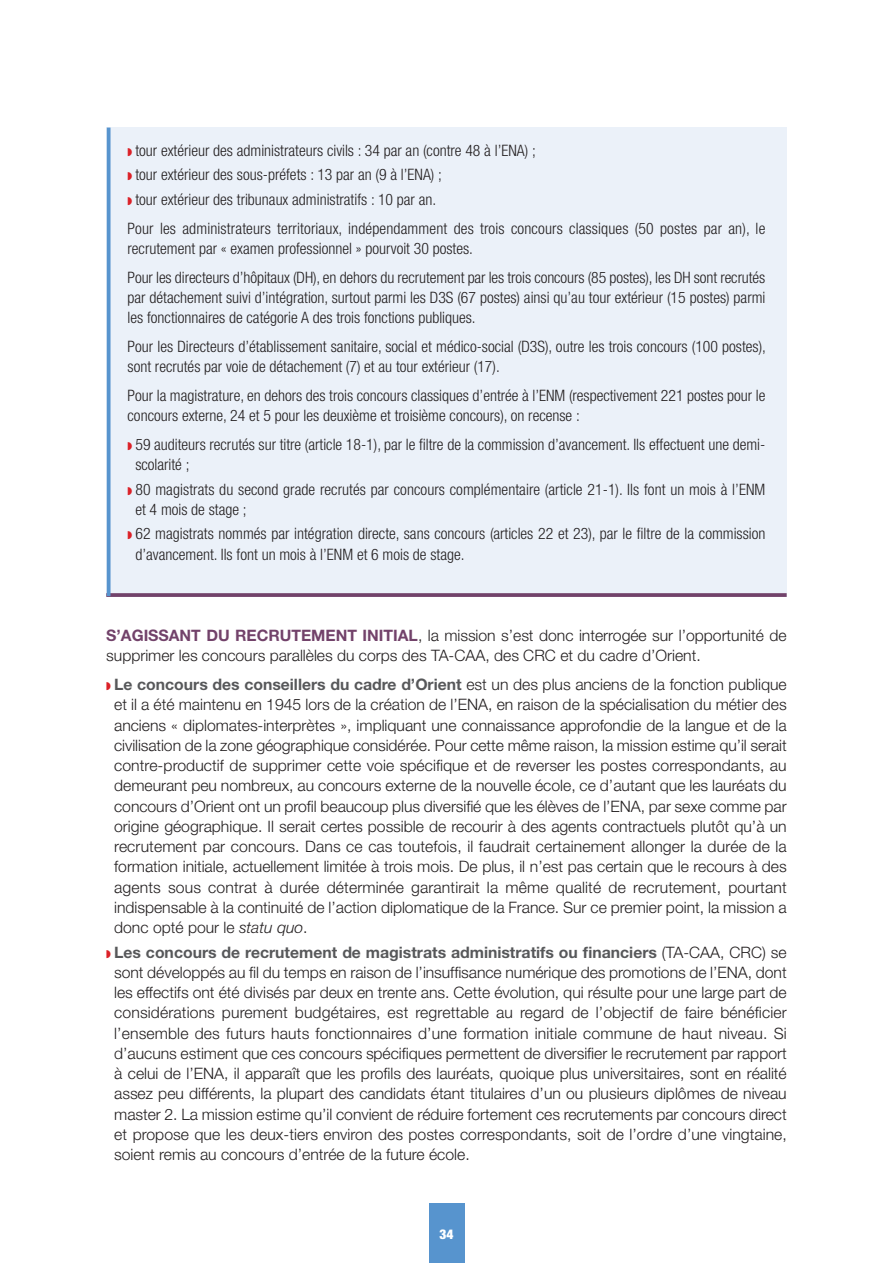
<style>
.page{position:relative;width:893px;height:1263px;background:#fff}
.page>*{position:absolute;margin:0;border:0;box-sizing:border-box;transform-origin:0 0}
.t1{font:300 15.75px/20.2px "Helvetica Neue";color:#231f20;text-align:justify}
.t2{font:300 condensed 15.75px/20.2px "Helvetica Neue LT Pro";color:#231f20}
.t3{font:900 condensed 13.5px "Helvetica Neue";color:#fff}
.s1{font-weight:700;color:#72426a}
.s2{font-weight:700;color:#57585a}
.s3{font-style:italic}
</style>
<div class="page">
<div style="left:106px;top:128px;width:681px;height:469px;background:#ebf1f9"></div>
<svg style="left:106px;top:593px;width:681px;height:4px;background:#794c72"></svg>
<div style="left:429px;top:1204px;width:35px;height:59px;background:#5794ce"></div>
<svg style="left:107px;top:128px;width:4px;height:468px;background:#689ed2"></svg>
<p class="t2" style="left:135px;top:139px;width:402px;line-height:24.5px">tour extérieur des administrateurs civils : 34 par an (contre 48 à l’ENA) ; tour extérieur des sous-préfets : 13 par an (9 à l’ENA) ;<br>tour extérieur des tribunaux administratifs : 10 par an.</p>
<p class="t2" style="left:128px;top:219px;width:639px">Pour les administrateurs territoriaux, indépendamment des trois concours classiques (50 postes par an), le recrutement par « examen professionnel » pourvoit 30 postes.</p>
<p class="t2" style="left:128px;top:268px;width:639px;text-align:justify">Pour les directeurs d’hôpitaux (DH), en dehors du recrutement par les trois concours (85 postes), les DH sont recrutés par détachement suivi d’intégration, surtout parmi les D3S (67 postes) ainsi qu’au tour extérieur (15 postes) parmi les fonctionnaires de catégorie A des trois fonctions publiques.</p>
<p class="t2" style="left:128px;top:337px;width:640px">Pour les Directeurs d’établissement sanitaire, social et médico-social (D3S), outre les trois concours (100 postes), sont recrutés par voie de détachement (7) et au tour extérieur (17).</p>
<p class="t2" style="left:128px;top:386px;width:639px">Pour la magistrature, en dehors des trois concours classiques d’entrée à l’ENM (respectivement 221 postes pour le concours externe, 24 et 5 pour les deuxième et troisième concours), on recense :</p>
<p class="t2" style="left:135px;top:435px;width:631px">59 auditeurs recrutés sur titre (article 18-1), par le filtre de la commission d’avancement. Ils effectuent une demi&shy;scolarité ;</p>
<p class="t2" style="left:135px;top:480px;width:631px">80 magistrats du second grade recrutés par concours complémentaire (article 21-1). Ils font un mois à l’ENM et 4 mois de stage ;</p>
<p class="t2" style="left:135px;top:525px;width:631px">62 magistrats nommés par intégration directe, sans concours (articles 22 et 23), par le filtre de la commission d’avancement. Ils font un mois à l’ENM et 6 mois de stage.</p>
<p class="t1" style="left:106px;top:627px;width:682px"><span class="s1">S’AGISSANt DU RECRUtEMENt INItIAL</span>, la mission s’est donc interrogée sur l’opportunité de supprimer les concours parallèles du corps des TA-CAA, des CRC et du cadre d’Orient.</p>
<p class="t1" style="left:114px;top:676px;width:674px"><span class="s2">Le concours des conseillers du cadre d’Orient</span> est un des plus anciens de la fonction publique et il a été maintenu en 1945 lors de la création de l’ENA, en raison de la spécialisation du métier des anciens « diplomates-interprètes », impliquant une connaissance approfondie de la langue et de la civilisation de la zone géographique considérée. Pour cette même raison, la mission estime qu’il serait contre-productif de supprimer cette voie spécifique et de reverser les postes correspondants, au demeurant peu nombreux, au concours externe de la nouvelle école, ce d’autant que les lauréats du concours d’Orient ont un profil beaucoup plus diversifié que les élèves de l’ENA, par sexe comme par origine géographique. Il serait certes possible de recourir à des agents contractuels plutôt qu’à un recrutement par concours. Dans ce cas toutefois, il faudrait certainement allonger la durée de la formation initiale, actuellement limitée à trois mois. De plus, il n’est pas certain que le recours à des agents sous contrat à durée déterminée garantirait la même qualité de recrutement, pourtant indispensable à la continuité de l’action diplomatique de la France. Sur ce premier point, la mission a donc opté pour le <span class="s3">statu quo</span>.</p>
<p class="t1" style="left:114px;top:943px;width:674px"><span class="s2">Les concours de recrutement de magistrats administratifs ou financiers</span> (TA-CAA, CRC) se sont développés au fil du temps en raison de l’insuffisance numérique des promotions de l’ENA, dont les effectifs ont été divisés par deux en trente ans. Cette évolution, qui résulte pour une large part de considérations purement budgétaires, est regrettable au regard de l’objectif de faire bénéficier l’ensemble des futurs hauts fonctionnaires d’une formation initiale commune de haut niveau. Si d’aucuns estiment que ces concours spécifiques permettent de diversifier le recrutement par rapport à celui de l’ENA, il apparaît que les profils des lauréats, quoique plus universitaires, sont en réalité assez peu différents, la plupart des candidats étant titulaires d’un ou plusieurs diplômes de niveau master 2. La mission estime qu’il convient de réduire fortement ces recrutements par concours direct et propose que les deux-tiers environ des postes correspondants, soit de l’ordre d’une vingtaine, soient remis au concours d’entrée de la future école.</p>
<p class="t3" style="left:439px;top:1222px;width:16px">34</p>
</div>
